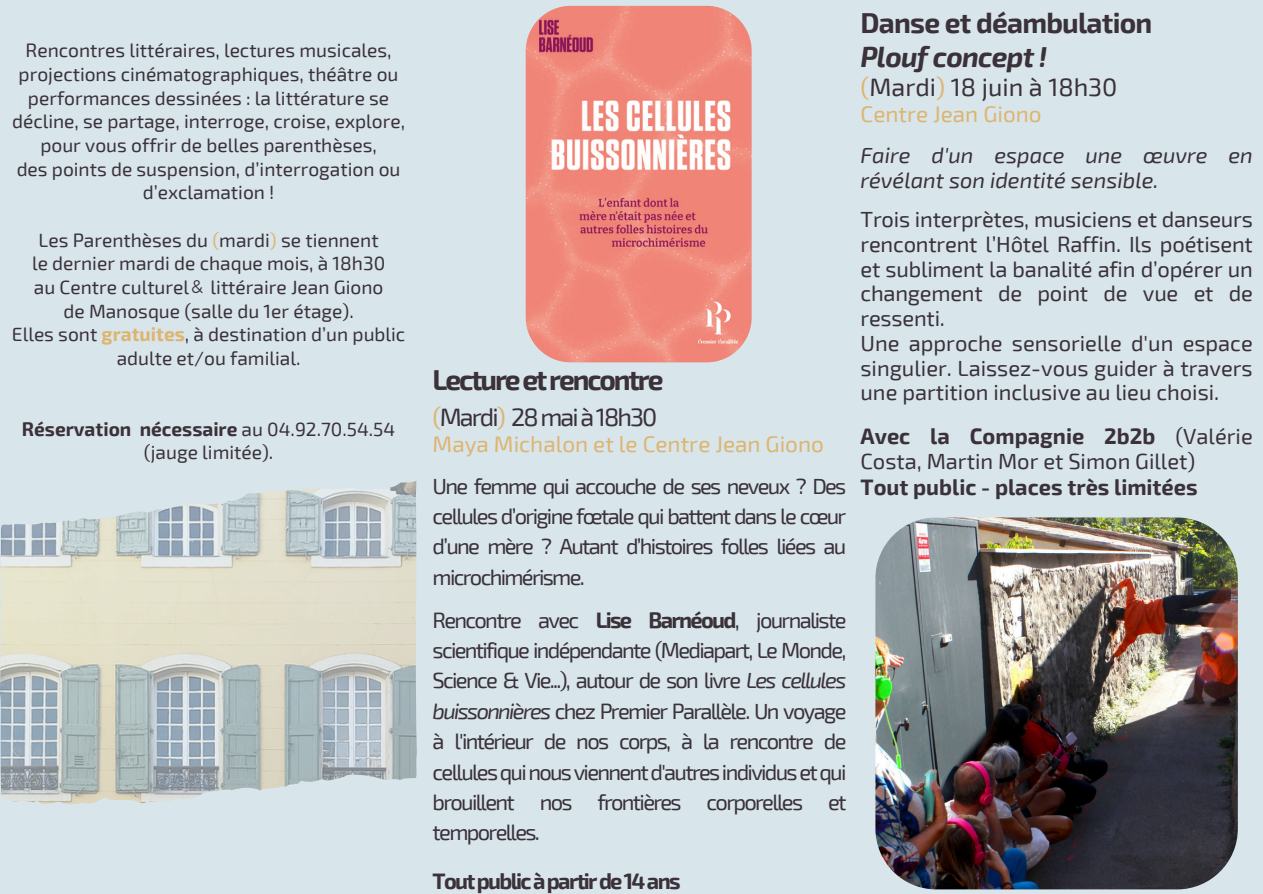
<style>
.page{position:relative;width:1263px;height:894px;background:#fff}
.page>*{position:absolute;margin:0;border:0;box-sizing:border-box;transform-origin:0 0}
.t1{font:700 28.2px/33.8px "Exo 2";letter-spacing:-.025em;color:#3a3139}
.t2{font:700 28.2px "Exo 2";letter-spacing:-.075em;color:#3a3139}
.t3{font:25.2px "Exo 2";color:#3a3139}
.t4{font:25.2px "Exo 2";letter-spacing:-.075em;color:#3a3139}
.t5{font:22.5px "Exo 2";color:#ddb570}
.t6{font:21.9px/30.3px "Exo 2";letter-spacing:-.01em;color:#3a3139;text-align:justify}
.t7{font:700 21.9px/25.3px "Exo 2";color:#3a3139}
.t8{font:italic 21.9px/24.8px "Exo 2";color:#3a3139}
.t9{font:700 21.9px "Exo 2";letter-spacing:-.075em;color:#3a3139}
.t10{font:19.2px/23.7px "Exo 2";color:#3a3139;text-align:center}
.t11{font:700 19.2px "Exo 2";color:#3a3139}
.t12{font:300 18.3px "Montserrat";color:#3a3139}
.s1{color:#ddb570}
.s2{font-weight:700;color:#ddb570}
.s3{font-weight:400}
.s4{font-weight:700}
.s5{font-style:italic}
</style>
<div class="page">
<div style="left:0;top:0;width:1263px;height:893px;background:#d8e5eb"></div>
<img style="left:0;top:481px;width:417px;height:323px">
<img style="left:875px;top:517px;width:363px;height:371px;border-radius:61px">
<img style="left:526px;top:6px;width:226px;height:356px">
<p class="t10" style="left:12px;top:38px;width:394px">Rencontres littéraires, lectures musicales, projections cinématographiques, théâtre ou performances dessinées : la littérature se décline, se partage, interroge, croise, explore, pour vous offrir de belles parenthèses,</p>
<p class="t10" style="left:17px;top:156px;width:385px">des points de suspension, d’interrogation ou d’exclamation !</p>
<p class="t10" style="left:39px;top:227px;width:342px">Les Parenthèses du <span class="s1">(</span>mardi<span class="s1">)</span> se tiennent</p>
<p class="t10" style="left:32px;top:250px;width:355px">le dernier mardi de chaque mois, à 18h30</p>
<p class="t10" style="left:34px;top:274px;width:351px">au Centre culturel littéraire Jean Giono</p>
<h1 class="t10" style="left:63px;top:298px;width:292px">de Manosque (salle du 1er étage).</h1>
<h3 class="t10" style="left:12px;top:321px;width:395px">Elles sont <span class="s2">gratuites</span>, à destination d’un public adulte et/ou familial.</h3>
<h3 class="t12" style="left:191px;top:274px;width:13px">&amp;</h3>
<p class="t11" style="left:22px;top:416px;width:375px">Réservation nécessaire <span class="s3">au 04.92.70.54.54</span></p>
<p class="t10" style="left:144px;top:439px;width:131px">(jauge limitée).</p>
<p class="t2" style="left:433px;top:361px;width:232px">Lectureetrencontre</p>
<p class="t4" style="left:433px;top:400px;width:226px"><span class="s1">(</span>Mardi<span class="s1">)</span> 28maià18h30</p>
<p class="t5" style="left:433px;top:429px;width:393px">Maya Michalon et le Centre Jean Giono</p>
<p class="t6" style="left:433px;top:469px;width:415px">Une femme qui accouche de ses neveux ? Des cellules d’origine fœtale qui battent dans le cœur d’une mère ? Autant d’histoires folles liées au microchimérisme.</p>
<p class="t6" style="left:433px;top:603px;width:415px">Rencontre avec <span class="s4">Lise Barnéoud</span>, journaliste scientifique indépendante (Mediapart, Le Monde, Science &amp; Vie...), autour de son livre <span class="s5">Les cellules buissonnières</span> chez Premier Parallèle. Un voyage à l'intérieur de nos corps, à la rencontre de cellulesquinousviennentd'autresindividusetqui brouillent nos frontières corporelles et temporelles.</p>
<p class="t9" style="left:433px;top:866px;width:249px">Toutpublicàpartirde14ans</p>
<h1 class="t1" style="left:860px;top:5px;width:293px">Danse et déambulation<br><span class="s5">Plouf concept !</span></h1>
<h1 class="t3" style="left:860px;top:71px;width:258px"><span class="s1">(</span>Mardi<span class="s1">)</span> 18 juin à 18h30</h1>
<h3 class="t5" style="left:860px;top:100px;width:183px">Centre Jean Giono</h3>
<h3 class="t8" style="left:860px;top:142px;width:394px">Faire d'un espace une œuvre en révélant son identité sensible.</h3>
<h3 class="t6" style="left:860px;top:206px;width:394px;line-height:24.8px;text-align:left">Trois interprètes, musiciens et danseurs rencontrent l’Hôtel Raffin. Ils poétisent et subliment la banalité afin d’opérer un changement de point de vue et de ressenti.<br>Une approche sensorielle d'un espace singulier. Laissez-vous guider à travers une partition inclusive au lieu choisi.</h3>
<h3 class="t7" style="left:860px;top:422px;width:394px">Avec la Compagnie 2b2b <span class="s3">(Valérie<br>Costa, Martin Mor et Simon Gillet)<br></span>Tout public - places très limitées</h3>
</div>
